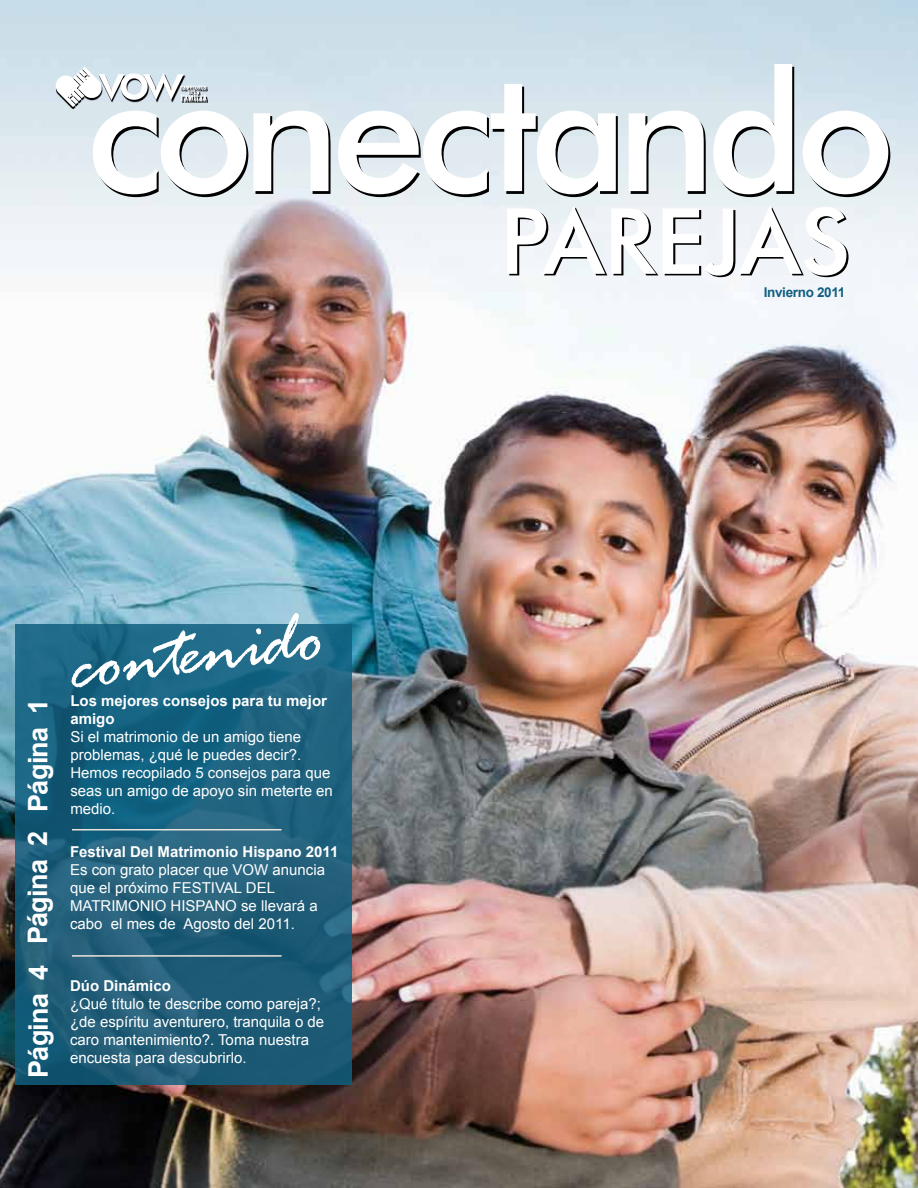
<style>
.page{position:relative;width:918px;height:1188px;background:#fff}
.page>*{position:absolute;margin:0;border:0;box-sizing:border-box;transform-origin:0 0}
.t1{font:italic 78px "Rage";color:#fff}
.t2{font:700 27px "Arial";letter-spacing:-.025em;color:#fff}
.t3{font:15px/18px "Arial";color:#fff}
.t4{font:700 15px/18px "Arial";color:#fff}
.t5{font:700 13.5px "Arial";letter-spacing:-.025em;color:#115f80}
</style>
<div class="page">
<img style="left:0;top:0;width:918px;height:1188px">
<svg style="left:15px;top:625px;width:336px;height:460px;background:#1d607c"></svg>
<hr style="left:72px;top:829px;width:210px;height:1px;background:#ece2dc">
<hr style="left:72px;top:955px;width:210px;height:2px;background:#ece2dc">
<svg style="left:95px;top:67px;width:795px;height:130px;background:#bac1c4"></svg>
<svg style="left:93px;top:64px;width:795px;height:130px"></svg>
<svg style="left:507px;top:206px;width:342px;height:71px"></svg>
<div style="left:56px;top:68px;width:152px;height:41px;background:#d9e6ec"></div>
<svg style="left:55px;top:66px;width:152px;height:41px"></svg>
<h2 class="t2" style="left:20px;top:812px;width:115px;rotate:-90deg">Página 1</h2>
<h2 class="t2" style="left:20px;top:1078px;width:249px;rotate:-90deg">Página 4 Página 2</h2>
<h1 class="t1" style="left:63px;top:625px;width:258px;rotate:-7deg">contenido</h1>
<p class="t4" style="left:70px;top:693px;width:258px">Los mejores consejos para tu mejor amigo</p>
<p class="t3" style="left:70px;top:728px;width:264px">Si el matrimonio de un amigo tiene problemas, ¿qué le puedes decir?.<br>Hemos recopilado 5 consejos para que seas un amigo de apoyo sin meterte en</p>
<p class="t3" style="left:70px;top:800px;width:47px">medio.</p>
<p class="t4" style="left:70px;top:843px;width:270px">Festival Del Matrimonio Hispano 2011</p>
<p class="t3" style="left:70px;top:861px;width:257px">Es con grato placer que VOW anuncia que el próximo FESTIVAL DEL<br>MATRIMONIO HISPANO se llevará a cabo el mes de Agosto del 2011.</p>
<p class="t4" style="left:70px;top:977px;width:102px">Dúo Dinámico</p>
<p class="t3" style="left:70px;top:995px;width:256px">¿Qué título te describe como pareja?; ¿de espíritu aventurero, tranquila o de caro mantenimiento?. Toma nuestra encuesta para descubrirlo.</p>
<p class="t5" style="left:764px;top:284px;width:83px">Invierno 2011</p>
</div>
